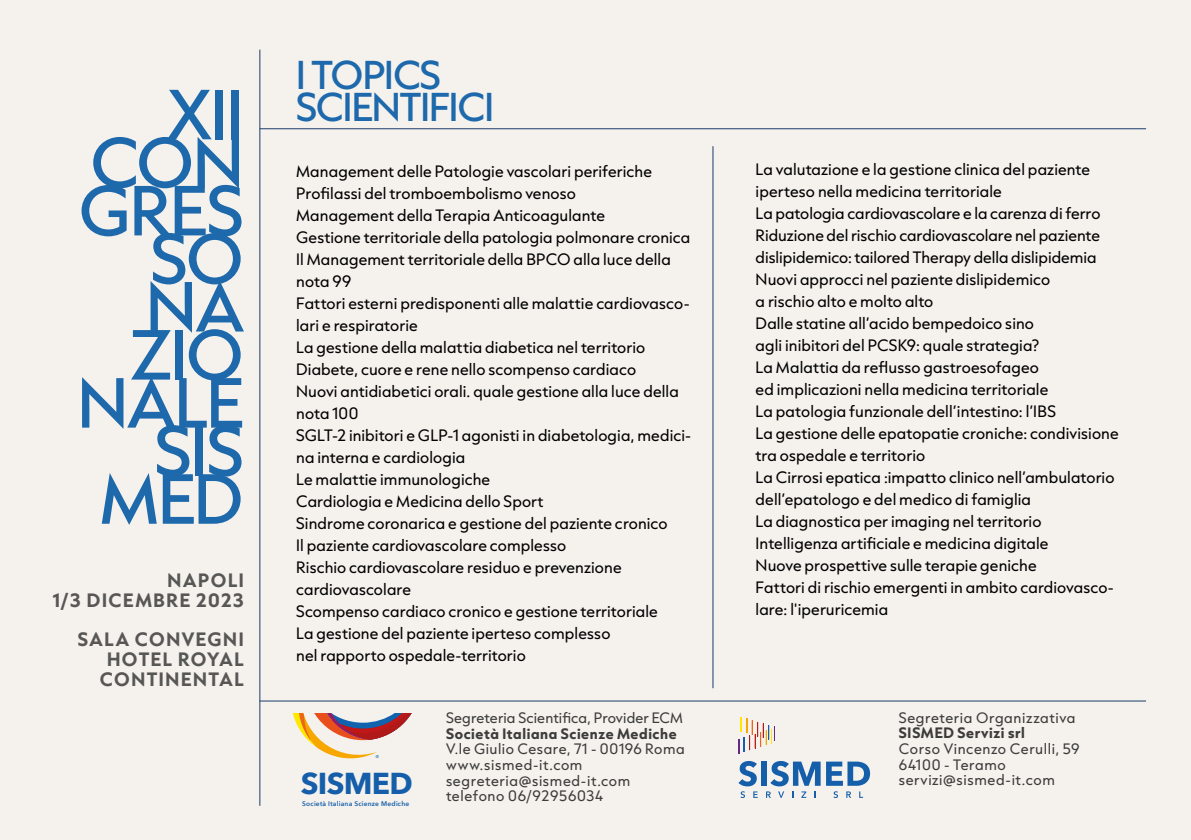
<style>
.page{position:relative;width:1191px;height:840px;background:#fff}
.page>*{position:absolute;margin:0;border:0;box-sizing:border-box;transform-origin:0 0}
.t1{font:500 60px/48px "Capitana";letter-spacing:-.015em;color:#1e69ab;text-align:right}
.t2{font:500 34.2px/32px "Capitana";letter-spacing:-.03em;color:#1e69ab}
.t3{font:700 30.2px "Avenir Next";letter-spacing:-.025em;color:#155faa}
.t4{font:700 16.4px/19.8px "Capitana";letter-spacing:.095em;color:#575756;text-align:right}
.t5{font:14px/22px "Capitana";letter-spacing:.005em;color:#000}
.t6{font:12.8px/15.6px "Capitana";letter-spacing:.045em;color:#3c3c3b}
.t7{font:700 12.8px "Capitana";letter-spacing:.05em;color:#3c3c3b}
.t8{font:12.8px "Capitana";letter-spacing:.01em;color:#3c3c3b}
.t9{font:600 6.6px "Avenir Next";letter-spacing:.03em;color:#155faa}
</style>
<div class="page">
<div style="left:0;top:0;width:1191px;height:839px;background:#f5f2ed"></div>
<hr style="left:259px;top:50px;width:1px;height:755px;background:#1a3b69">
<hr style="left:712px;top:146px;width:1px;height:541px;background:#1a3b69">
<hr style="left:260px;top:128px;width:886px;height:1px;background:#1a3b69">
<hr style="left:260px;top:700px;width:886px;height:1px;background:#1a3b69">
<svg style="left:292px;top:713px;width:120px;height:46px"></svg>
<svg style="left:738px;top:761px;width:19px;height:36px"></svg>
<div style="left:761px;top:761px;width:6px;height:24px;background:#155faa"></div>
<svg style="left:766px;top:761px;width:54px;height:36px"></svg>
<svg style="left:826px;top:761px;width:44px;height:36px"></svg>
<svg style="left:738px;top:717px;width:37px;height:36px"></svg>
<h1 class="t1" style="left:77px;top:89px;width:168px">XII<br>CON<br>GRES<br>SO<br>NA<br>ZIO<br>NALE<br>SIS<br>MED</h1>
<p class="t4" style="left:53px;top:569px;width:192px">NAPOLI<br>1/3 DICEMBRE 2023</p>
<p class="t4" style="left:78px;top:628px;width:167px">SALA CONVEGNI<br>HOTEL ROYAL<br>CONTINENTAL</p>
<h2 class="t2" style="left:296px;top:58px;width:199px">I TOPICS<br>SCIENTIFICI</h2>
<p class="t5" style="left:296px;top:160px;width:396px">Management delle Patologie vascolari periferiche Profilassi del tromboembolismo venoso<br>Management della Terapia Anticoagulante<br>Gestione territoriale della patologia polmonare cronica Il Management territoriale della BPCO alla luce della nota 99<br>Fattori esterni predisponenti alle malattie cardiovasco&shy;lari e respiratorie<br>La gestione della malattia diabetica nel territorio Diabete, cuore e rene nello scompenso cardiaco<br>Nuovi antidiabetici orali. quale gestione alla luce della nota 100<br>SGLT-2 inibitori e GLP-1 agonisti in diabetologia, medici&shy;na interna e cardiologia<br>Le malattie immunologiche<br>Cardiologia e Medicina dello Sport<br>Sindrome coronarica e gestione del paziente cronico<br>Il paziente cardiovascolare complesso<br>Rischio cardiovascolare residuo e prevenzione cardiovascolare<br>Scompenso cardiaco cronico e gestione territoriale<br>La gestione del paziente iperteso complesso<br>nel rapporto ospedale-territorio</p>
<h3 class="t3" style="left:301px;top:756px;width:113px">SISMED</h3>
<p class="t9" style="left:302px;top:797px;width:109px">Società Italiana Scienze Mediche</p>
<p class="t8" style="left:446px;top:707px;width:238px">Segreteria Scientifica, Provider ECM</p>
<p class="t7" style="left:446px;top:723px;width:232px">Società Italiana Scienze Mediche</p>
<p class="t6" style="left:446px;top:740px;width:240px">V.le Giulio Cesare, 71 - 00196 Roma www.sismed-it.com segreteria@sismed-it.com telefono 06/92956034</p>
<p class="t5" style="left:755px;top:158px;width:364px">La valutazione e la gestione clinica del paziente iperteso nella medicina territoriale<br>La patologia cardiovascolare e la carenza di ferro Riduzione del rischio cardiovascolare nel paziente dislipidemico: tailored Therapy della dislipidemia Nuovi approcci nel paziente dislipidemico<br>a rischio alto e molto alto<br>Dalle statine all’acido bempedoico sino<br>agli inibitori del PCSK9: quale strategia?<br>La Malattia da reflusso gastroesofageo<br>ed implicazioni nella medicina territoriale<br>La patologia funzionale dell’intestino: l’IBS<br>La gestione delle epatopatie croniche: condivisione tra ospedale e territorio<br>La Cirrosi epatica :impatto clinico nell’ambulatorio dell’epatologo e del medico di famiglia<br>La diagnostica per imaging nel territorio Intelligenza artificiale e medicina digitale<br>Nuove prospettive sulle terapie geniche<br>Fattori di rischio emergenti in ambito cardiovasco&shy;lare: l'iperuricemia</p>
<p class="t6" style="left:899px;top:709px;width:178px">Segreteria Organizzativa</p>
<p class="t7" style="left:899px;top:723px;width:128px">SISMED Servizi srl</p>
<p class="t6" style="left:899px;top:740px;width:182px">Corso Vincenzo Cerulli, 59<br>64100 - Teramo servizi@sismed-it.com</p>
</div>
